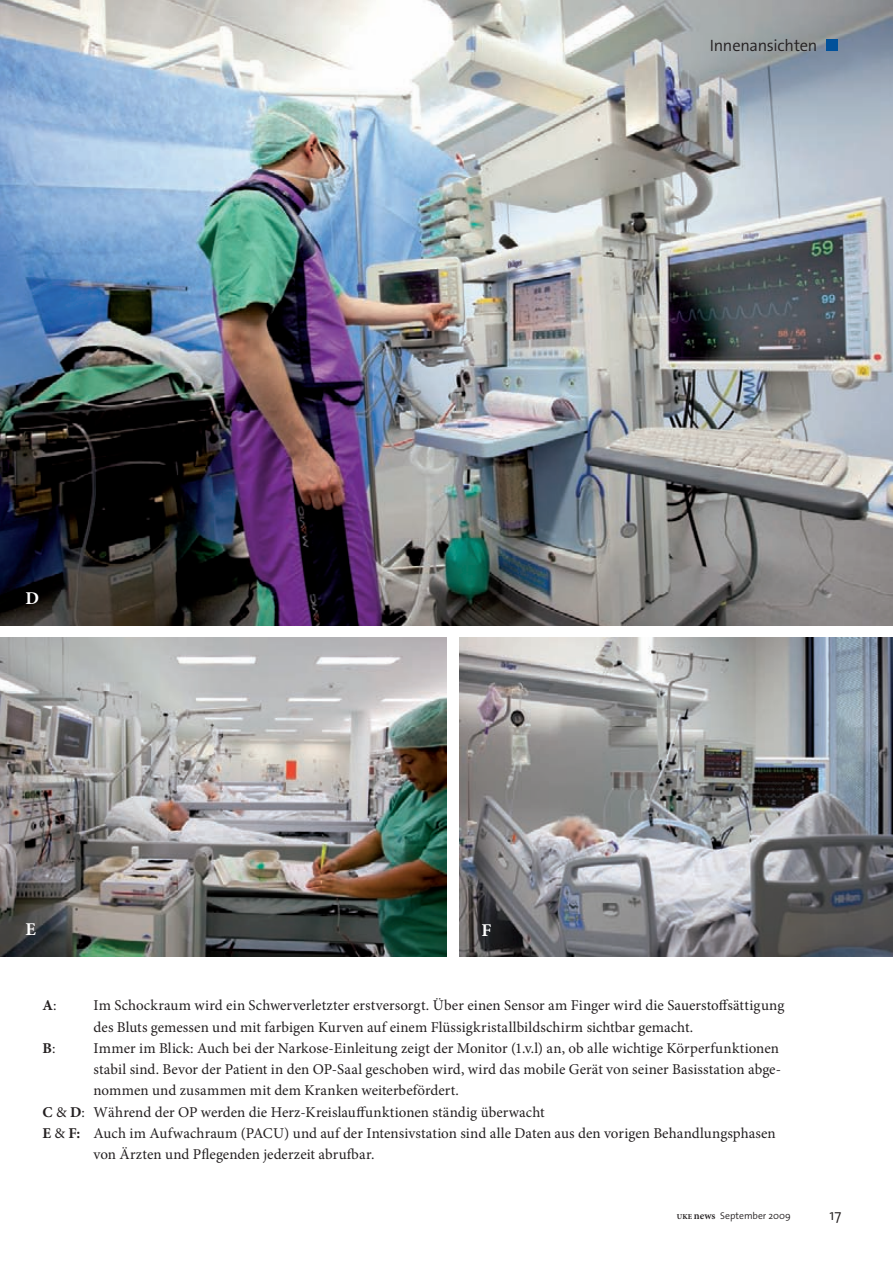
<style>
.page{position:relative;width:893px;height:1263px;background:#fff}
.page>*{position:absolute;margin:0;border:0;box-sizing:border-box;transform-origin:0 0}
.t1{font:700 18px "Minion Pro";color:#fff}
.t2{font:300 16.5px "The Sans Os F";letter-spacing:-.015em;color:#231f20}
.t3{font:15px/21.3px "Minion Pro";letter-spacing:.005em;color:#231f20}
.t4{font:700 15px "Minion Pro";color:#231f20}
.t5{font:300 15px "The Sans Os F";color:#231f20}
.t6{font:300 9.75px "The Sans Os F";color:#231f20}
.s1{font-weight:400}
.s2{font-weight:700}
.s3{font-family:"Minion Pro";font-weight:700;font-size:7.5px}
.s4{font-family:"Minion Pro";font-weight:600;font-size:10.5px}
</style>
<div class="page">
<img style="left:0;top:0;width:893px;height:626px">
<img style="left:0;top:638px;width:446px;height:319px">
<img style="left:459px;top:638px;width:434px;height:319px">
<div style="left:826px;top:40px;width:12px;height:11px;background:#01519a"></div>
<p class="t1" style="left:26px;top:585px;width:15px">D</p>
<p class="t1" style="left:26px;top:917px;width:12px">E</p>
<p class="t2" style="left:710px;top:35px;width:109px">Innenansichten</p>
<p class="t1" style="left:482px;top:917px;width:11px">F</p>
<p class="t4" style="left:43px;top:995px;width:16px">A<span class="s1">:</span></p>
<p class="t3" style="left:94px;top:995px;width:692px">Im Schockraum wird ein Schwerverletzter erstversorgt. Über einen Sensor am Finger wird die Sauerstoffsättigung des Bluts gemessen und mit farbigen Kurven auf einem Flüssigkristallbildschirm sichtbar gemacht.</p>
<p class="t4" style="left:43px;top:1037px;width:14px">B<span class="s1">:</span></p>
<p class="t3" style="left:94px;top:1037px;width:687px">Immer im Blick: Auch bei der Narkose-Einleitung zeigt der Monitor (1.v.l) an, ob alle wichtige Körperfunktionen</p>
<p class="t3" style="left:94px;top:1059px;width:689px">stabil sind. Bevor der Patient in den OP-Saal geschoben wird, wird das mobile Gerät von seiner Basisstation abge-</p>
<p class="t3" style="left:94px;top:1080px;width:367px">nommen und zusammen mit dem Kranken weiterbefördert.</p>
<p class="t3" style="left:43px;top:1101px;width:504px"><span class="s2">C</span> &amp; <span class="s2">D</span>: Während der OP werden die Herz-Kreislauffunktionen ständig überwacht</p>
<p class="t3" style="left:42px;top:1122px;width:735px"><span class="s2">E</span> &amp; <span class="s2">F:</span> Auch im Aufwachraum (PACU) und auf der Intensivstation sind alle Daten aus den vorigen Behandlungsphasen</p>
<p class="t3" style="left:94px;top:1144px;width:283px">von Ärzten und Pflegenden jederzeit abrufbar.</p>
<p class="t6" style="left:677px;top:1210px;width:115px"><span class="s3">UKE</span> <span class="s4">news</span> September 2009</p>
<p class="t5" style="left:829px;top:1205px;width:13px">17</p>
</div>
